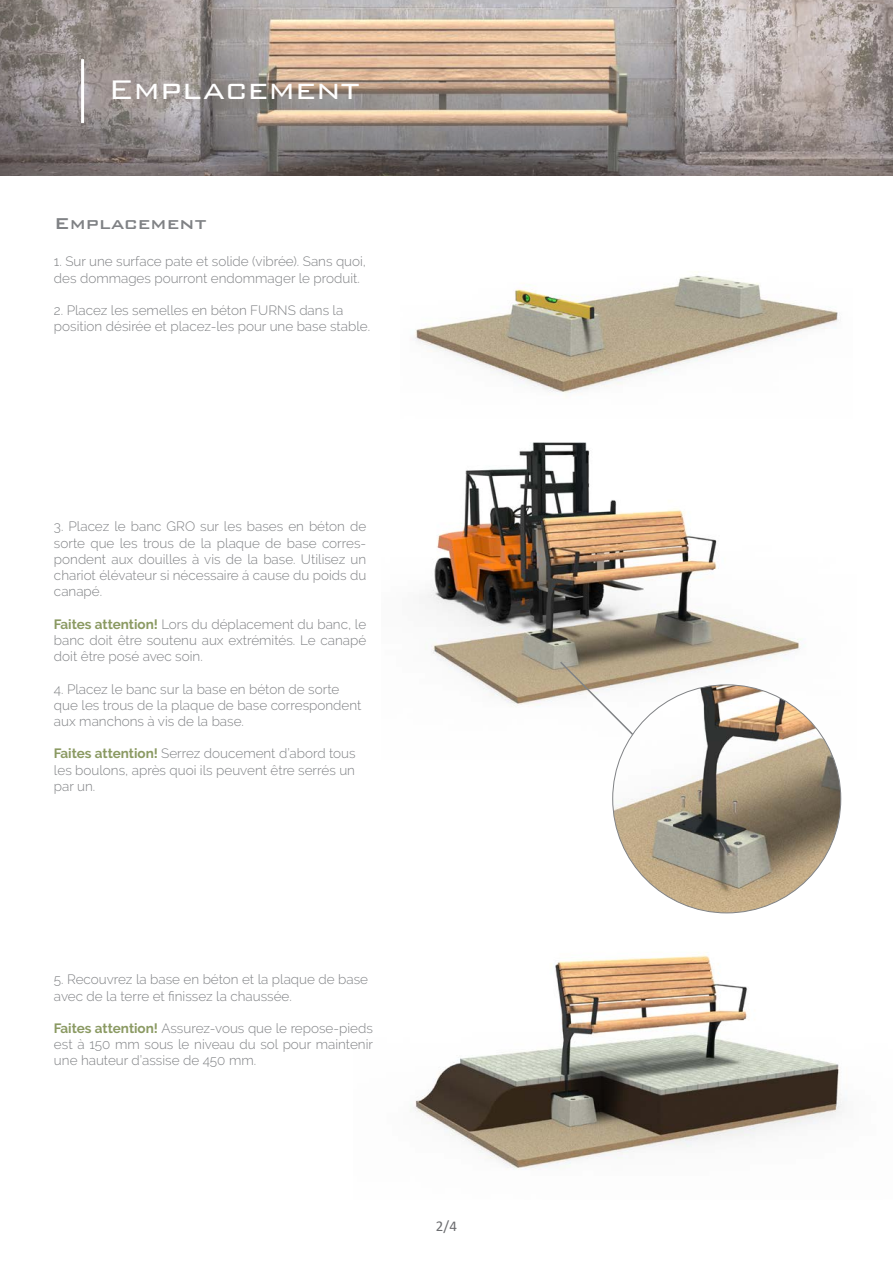
<style>
.page{position:relative;width:893px;height:1263px;background:#fff}
.page>*{position:absolute;margin:0;border:0;box-sizing:border-box;transform-origin:0 0}
.t1{font:300 36px "Bank Gothic BT";color:#fff}
.t2{font:500 21px "Bank Gothic BT";color:#808285}
.t3{font:15px "Calibri";color:#6c6d70}
.t4{font:300 13.5px/16.2px "Raleway";color:#808285}
.s1{font-weight:700;color:#8b9a63}
</style>
<div class="page">
<img style="left:0;top:0;width:893px;height:176px">
<img style="left:415px;top:275px;width:424px;height:118px">
<img style="left:410px;top:895px;width:437px;height:275px">
<img style="left:425px;top:442px;width:410px;height:318px">
<svg style="left:558px;top:660px;width:151px;height:151px"></svg>
<img style="left:613px;top:685px;width:228px;height:228px;border-radius:114px">
<hr style="left:81px;top:59px;width:3px;height:64px;background:#fff">
<p class="t1" style="left:108px;top:70px;width:253px">Emplacement</p>
<p class="t2" style="left:54px;top:212px;width:154px">Emplacement</p>
<p class="t4" style="left:54px;top:254px;width:314px">1. Sur une surface pate et solide (vibrée). Sans quoi, des dommages pourront endommager le produit.</p>
<p class="t4" style="left:54px;top:302px;width:318px">2. Placez les semelles en béton FURNS dans la position désirée et placez-les pour une base stable.</p>
<p class="t4" style="left:54px;top:519px;width:314px;text-align:justify">3. Placez le banc GRO sur les bases en béton de sorte que les trous de la plaque de base corres&shy;pondent aux douilles à vis de la base. Utilisez un chariot élévateur si nécessaire á cause du poids du canapé.</p>
<p class="t4" style="left:54px;top:616px;width:314px;text-align:justify"><span class="s1">Faites attention!</span> Lors du déplacement du banc, le banc doit être soutenu aux extrémités. Le canapé doit être posé avec soin.</p>
<p class="t4" style="left:54px;top:681px;width:309px">4. Placez le banc sur la base en béton de sorte que les trous de la plaque de base correspondent aux manchons à vis de la base.</p>
<p class="t4" style="left:54px;top:745px;width:303px;text-align:justify"><span class="s1">Faites attention!</span> Serrez doucement d’abord tous les boulons, après quoi ils peuvent être serrés un par un.</p>
<p class="t4" style="left:54px;top:971px;width:316px">5. Recouvrez la base en béton et la plaque de base avec de la terre et finissez la chaussée.</p>
<p class="t4" style="left:54px;top:1020px;width:321px;text-align:justify"><span class="s1">Faites attention!</span> Assurez-vous que le repose-pieds est à 150 mm sous le niveau du sol pour maintenir une hauteur d’assise de 450 mm.</p>
<p class="t3" style="left:436px;top:1216px;width:22px">2/4</p>
</div>
